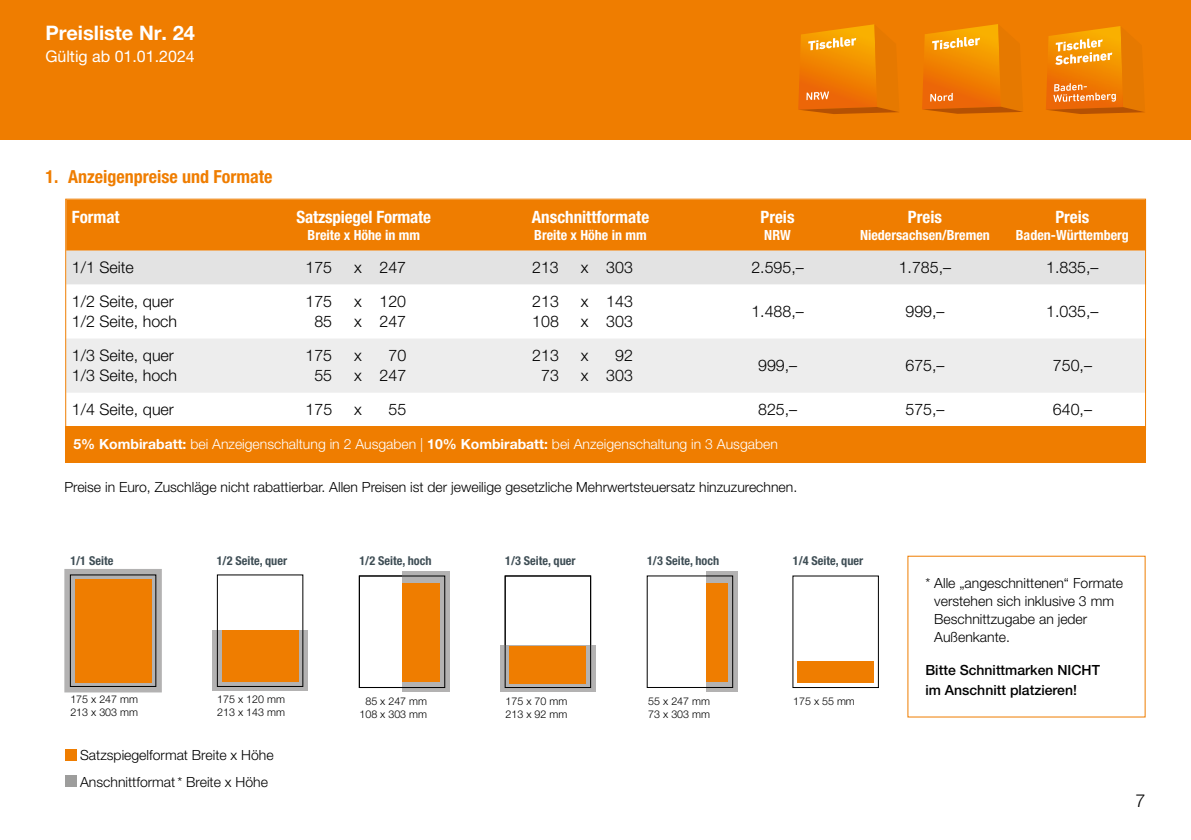
<style>
.page{position:relative;width:1191px;height:840px;background:#fff}
.page>*{position:absolute;margin:0;border:0;box-sizing:border-box;transform-origin:0 0}
.t1{font:700 20px "Helvetica Neue LT Pro";color:#fff}
.t2{font:700 condensed 18px "Helvetica Neue LT Std";color:#ef7d00}
.t3{font:300 18px "Helvetica Neue LT Pro";color:#000}
.t4{font:700 condensed 17px "Helvetica Neue LT Std";color:#fff}
.t5{font:300 16px/20px "Helvetica Neue LT Pro";color:#000}
.t6{font:16px "Helvetica Neue LT Std";color:#fff}
.t7{font:300 14px/18px "Helvetica Neue LT Pro";color:#000}
.t8{font:300 14px "Helvetica Neue LT Pro";color:#fff}
.t9{font:700 condensed 14px "Helvetica Neue LT Std";color:#fff}
.t10{font:500 14px/20.6px "Helvetica Neue LT Std";color:#000}
.t11{font:700 condensed 12.2px "Helvetica Neue LT Std";color:#3f4e55}
.t12{font:300 10.8px/13px "Helvetica Neue LT Pro";color:#000}
.s1{font-weight:700}
</style>
<div class="page">
<div style="left:0;top:0;width:1191px;height:139px;background:#ef7d00"></div>
<svg style="left:922px;top:24px;width:101px;height:90px"></svg>
<svg style="left:1046px;top:26px;width:99px;height:88px"></svg>
<svg style="left:798px;top:24px;width:101px;height:90px"></svg>
<div style="left:67px;top:200px;width:1077px;height:50px;background:#ef7d00"></div>
<div style="left:67px;top:250px;width:1077px;height:34px;background:#e3e3e3"></div>
<div style="left:67px;top:339px;width:1077px;height:53px;background:#ededed"></div>
<div style="left:65px;top:748px;width:11px;height:11px;background:#ef7d00"></div>
<div style="left:65px;top:775px;width:11px;height:11px;background:#9d9d9c"></div>
<svg style="left:64px;top:569px;width:98px;height:124px;background:#a6a19c"></svg>
<svg style="left:213px;top:630px;width:95px;height:60px;background:#a39a91"></svg>
<div style="left:222px;top:630px;width:76px;height:51px;background:#ef7d00"></div>
<svg style="left:500px;top:645px;width:95px;height:46px"></svg>
<div style="left:504px;top:575px;width:87px;height:112px;border:1px solid #000"></div>
<div style="left:509px;top:645px;width:77px;height:37px;background:#ef7d00"></div>
<svg style="left:706px;top:571px;width:31px;height:120px;background:#a59c92"></svg>
<div style="left:706px;top:582px;width:21px;height:99px;background:#ef7d00"></div>
<svg style="left:402px;top:571px;width:47px;height:120px"></svg>
<div style="left:402px;top:582px;width:38px;height:99px;background:#ef7d00"></div>
<div style="left:359px;top:575px;width:86px;height:112px;border:1px solid #000"></div>
<div style="left:797px;top:661px;width:77px;height:21px;background:#ef7d00"></div>
<div style="left:65px;top:425px;width:1081px;height:37px;background:#ef7d00"></div>
<div style="left:75px;top:579px;width:76px;height:103px;background:#ef7d00"></div>
<h1 class="t1" style="left:45px;top:21px;width:151px">Preisliste Nr. 24</h1>
<p class="t6" style="left:45px;top:47px;width:151px">Gültig ab 01.01.2024</p>
<p class="t2" style="left:45px;top:166px;width:228px">1. Anzeigenpreise und Formate</p>
<p class="t4" style="left:72px;top:207px;width:49px">Format</p>
<p class="t4" style="left:296px;top:207px;width:136px">Satzspiegel Formate</p>
<p class="t9" style="left:307px;top:226px;width:114px">Breite x Höhe in mm</p>
<p class="t4" style="left:532px;top:207px;width:119px">Anschnittformate</p>
<p class="t9" style="left:534px;top:226px;width:114px">Breite x Höhe in mm</p>
<p class="t4" style="left:760px;top:207px;width:35px">Preis</p>
<p class="t9" style="left:764px;top:226px;width:28px">NRW</p>
<p class="t4" style="left:908px;top:207px;width:35px">Preis</p>
<p class="t9" style="left:860px;top:226px;width:131px">Niedersachsen/Bremen</p>
<p class="t4" style="left:1055px;top:207px;width:35px">Preis</p>
<p class="t9" style="left:1015px;top:226px;width:115px">Baden-Württemberg</p>
<p class="t5" style="left:72px;top:257px;width:63px">1/1 Seite</p>
<p class="t5" style="left:305px;top:257px;width:28px">175</p>
<p class="t5" style="left:354px;top:257px;width:53px">x 247</p>
<p class="t5" style="left:532px;top:257px;width:28px">213</p>
<p class="t5" style="left:581px;top:257px;width:54px">x 303</p>
<p class="t5" style="left:751px;top:257px;width:54px">2.595,–</p>
<p class="t5" style="left:898px;top:257px;width:54px">1.785,–</p>
<p class="t5" style="left:1046px;top:257px;width:54px">1.835,–</p>
<p class="t5" style="left:72px;top:291px;width:107px">1/2 Seite, quer<br>1/2 Seite, hoch</p>
<p class="t5" style="left:305px;top:291px;width:28px">175</p>
<p class="t5" style="left:354px;top:291px;width:53px">x 120</p>
<p class="t5" style="left:532px;top:291px;width:28px">213</p>
<p class="t5" style="left:581px;top:291px;width:54px">x 143</p>
<p class="t5" style="left:532px;top:311px;width:28px">108</p>
<p class="t5" style="left:581px;top:311px;width:54px">x 303</p>
<p class="t5" style="left:751px;top:301px;width:54px">1.488,–</p>
<p class="t5" style="left:905px;top:301px;width:41px">999,–</p>
<p class="t5" style="left:1046px;top:301px;width:54px">1.035,–</p>
<p class="t5" style="left:314px;top:311px;width:19px">85</p>
<p class="t5" style="left:354px;top:311px;width:53px">x 247</p>
<p class="t5" style="left:72px;top:345px;width:107px">1/3 Seite, quer<br>1/3 Seite, hoch</p>
<p class="t5" style="left:305px;top:345px;width:28px">175</p>
<p class="t5" style="left:354px;top:345px;width:9px">x</p>
<p class="t5" style="left:388px;top:345px;width:19px">70</p>
<p class="t5" style="left:314px;top:365px;width:19px">55</p>
<p class="t5" style="left:354px;top:365px;width:53px">x 247</p>
<p class="t5" style="left:532px;top:345px;width:28px">213</p>
<p class="t5" style="left:581px;top:345px;width:9px">x</p>
<p class="t5" style="left:615px;top:345px;width:19px">92</p>
<p class="t5" style="left:541px;top:365px;width:19px">73</p>
<p class="t5" style="left:581px;top:365px;width:53px">x 303</p>
<p class="t5" style="left:758px;top:355px;width:41px">999,–</p>
<p class="t5" style="left:905px;top:355px;width:41px">675,–</p>
<p class="t5" style="left:1052px;top:355px;width:41px">750,–</p>
<p class="t5" style="left:72px;top:399px;width:103px">1/4 Seite, quer</p>
<p class="t5" style="left:305px;top:399px;width:28px">175</p>
<p class="t5" style="left:354px;top:399px;width:9px">x</p>
<p class="t5" style="left:388px;top:399px;width:19px">55</p>
<p class="t5" style="left:758px;top:399px;width:41px">825,–</p>
<p class="t5" style="left:905px;top:399px;width:41px">575,–</p>
<p class="t5" style="left:1053px;top:399px;width:41px">640,–</p>
<p class="t8" style="left:73px;top:435px;width:706px"><span class="s1">5% Kombirabatt:</span> bei Anzeigenschaltung in 2 Ausgaben | <span class="s1">10% Kombirabatt:</span> bei Anzeigenschaltung in 3 Ausgaben</p>
<p class="t7" style="left:64px;top:478px;width:734px">Preise in Euro, Zuschläge nicht rabattierbar. Allen Preisen ist der jeweilige gesetzliche Mehrwertsteuersatz hinzuzurechnen.</p>
<p class="t11" style="left:70px;top:553px;width:44px">1/1 Seite</p>
<p class="t11" style="left:217px;top:553px;width:72px">1/2 Seite, quer</p>
<p class="t11" style="left:359px;top:553px;width:74px">1/2 Seite, hoch</p>
<p class="t11" style="left:505px;top:553px;width:72px">1/3 Seite, quer</p>
<p class="t11" style="left:647px;top:553px;width:74px">1/3 Seite, hoch</p>
<p class="t11" style="left:792px;top:553px;width:72px">1/4 Seite, quer</p>
<p class="t12" style="left:70px;top:692px;width:69px">175 x 247 mm<br>213 x 303 mm</p>
<p class="t12" style="left:217px;top:692px;width:69px">175 x 120 mm<br>213 x 143 mm</p>
<p class="t12" style="left:359px;top:694px;width:69px;text-align:center">85 x 247 mm<br>108 x 303 mm</p>
<p class="t12" style="left:505px;top:694px;width:63px">175 x 70 mm<br>213 x 92 mm</p>
<p class="t12" style="left:648px;top:694px;width:63px">55 x 247 mm<br>73 x 303 mm</p>
<p class="t12" style="left:793px;top:694px;width:63px">175 x 55 mm</p>
<p class="t7" style="left:934px;top:573px;width:190px;text-indent:-9px">* Alle „angeschnittenen“ Formate verstehen sich inklusive 3 mm<br>Beschnittzugabe an jeder<br>Außenkante.</p>
<p class="t10" style="left:925px;top:658px;width:176px">Bitte Schnittmarken NICHT im Anschnitt platzieren!</p>
<p class="t7" style="left:80px;top:741px;width:195px;line-height:26.6px">Satzspiegelformat Breite x Höhe<br>Anschnittformat * Breite x Höhe</p>
<p class="t3" style="left:1135px;top:789px;width:12px">7</p>
</div>
